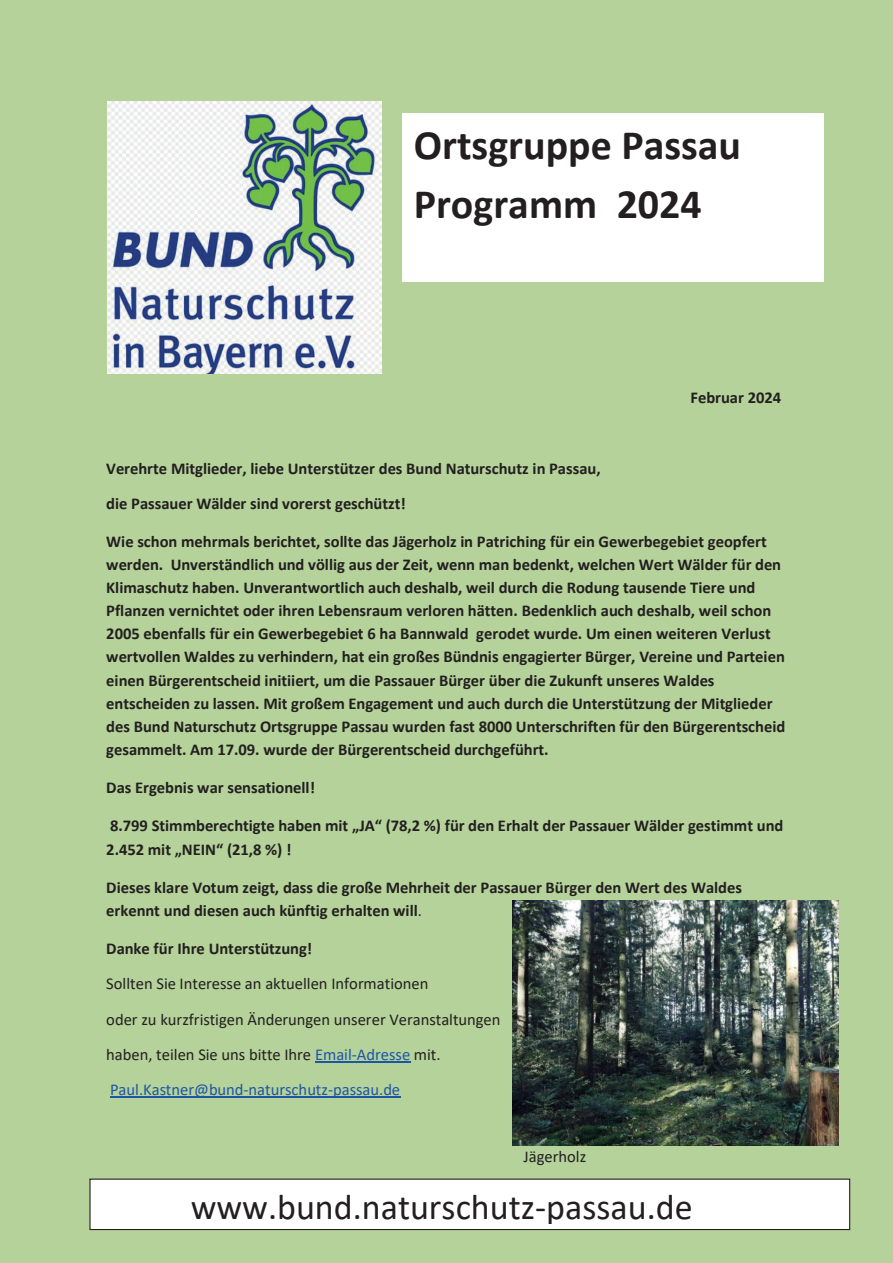
<style>
.page{position:relative;width:893px;height:1263px;background:#b5d29a}
.page>*{position:absolute;margin:0;border:0;box-sizing:border-box;transform-origin:0 0}
.t1{font:700 42px/58.8px "Calibri";color:#231f20}
.t2{font:36px "Calibri";color:#231f20}
.t3{font:700 16.5px/23.2px "Calibri";letter-spacing:-.005em;color:#231f20}
.t4{font:16.5px/35.1px "Calibri";color:#231f20}
.s1{font-weight:400}
.s2{color:#1e56a6}
</style>
<div class="page">
<img style="left:107px;top:102px;width:274px;height:272px">
<img style="left:512px;top:900px;width:327px;height:245px">
<hr style="left:315px;top:1061px;width:95px;height:2px;background:#1e56a6">
<hr style="left:110px;top:1097px;width:290px;height:1px;background:#1e56a6">
<div style="left:402px;top:113px;width:421px;height:169px;background:#fff"></div>
<div style="left:90px;top:1179px;width:760px;height:50px;background:#fff"></div>
<div style="left:89px;top:1178px;width:761px;height:52px;border:1px solid #231f20"></div>
<h1 class="t1" style="left:414px;top:115px;width:329px">Ortsgruppe Passau<br>Programm 2024</h1>
<p class="t3" style="left:690px;top:386px;width:92px">Februar 2024</p>
<p class="t3" style="left:106px;top:450px;width:496px;line-height:35.1px">Verehrte Mitglieder, liebe Unterstützer des Bund Naturschutz in Passau, die Passauer Wälder sind vorerst geschützt!</p>
<p class="t3" style="left:106px;top:529px;width:681px">Wie schon mehrmals berichtet, sollte das Jägerholz in Patriching für ein Gewerbegebiet geopfert werden. Unverständlich und völlig aus der Zeit, wenn man bedenkt, welchen Wert Wälder für den Klimaschutz haben. Unverantwortlich auch deshalb, weil durch die Rodung tausende Tiere und Pflanzen vernichtet oder ihren Lebensraum verloren hätten. Bedenklich auch deshalb, weil schon 2005 ebenfalls für ein Gewerbegebiet 6 ha Bannwald gerodet wurde. Um einen weiteren Verlust wertvollen Waldes zu verhindern, hat ein großes Bündnis engagierter Bürger, Vereine und Parteien einen Bürgerentscheid initiiert, um die Passauer Bürger über die Zukunft unseres Waldes entscheiden zu lassen. Mit großem Engagement und auch durch die Unterstützung der Mitglieder des Bund Naturschutz Ortsgruppe Passau wurden fast 8000 Unterschriften für den Bürgerentscheid gesammelt. Am 17.09. wurde der Bürgerentscheid durchgeführt.</p>
<p class="t3" style="left:106px;top:776px;width:210px">Das Ergebnis war sensationell!</p>
<p class="t3" style="left:106px;top:814px;width:679px">8.799 Stimmberechtigte haben mit „JA“ (78,2 %) für den Erhalt der Passauer Wälder gestimmt und<br>2.452 mit „NEIN“ (21,8 %) !</p>
<p class="t3" style="left:106px;top:875px;width:637px">Dieses klare Votum zeigt, dass die große Mehrheit der Passauer Bürger den Wert des Waldes erkennt und diesen auch künftig erhalten will<span class="s1">.</span></p>
<p class="t3" style="left:106px;top:937px;width:208px">Danke für Ihre Unterstützung!</p>
<p class="t4" style="left:106px;top:966px;width:396px">Sollten Sie Interesse an aktuellen Informationen<br>oder zu kurzfristigen Änderungen unserer Veranstaltungen haben, teilen Sie uns bitte Ihre <span class="s2">Email-Adresse</span> mit.<br><span class="s2">Paul.Kastner@bund-naturschutz-passau.de</span></p>
<p class="t4" style="left:524px;top:1139px;width:64px">Jägerholz</p>
<h2 class="t2" style="left:191px;top:1182px;width:503px">www.bund.naturschutz-passau.de</h2>
</div>
